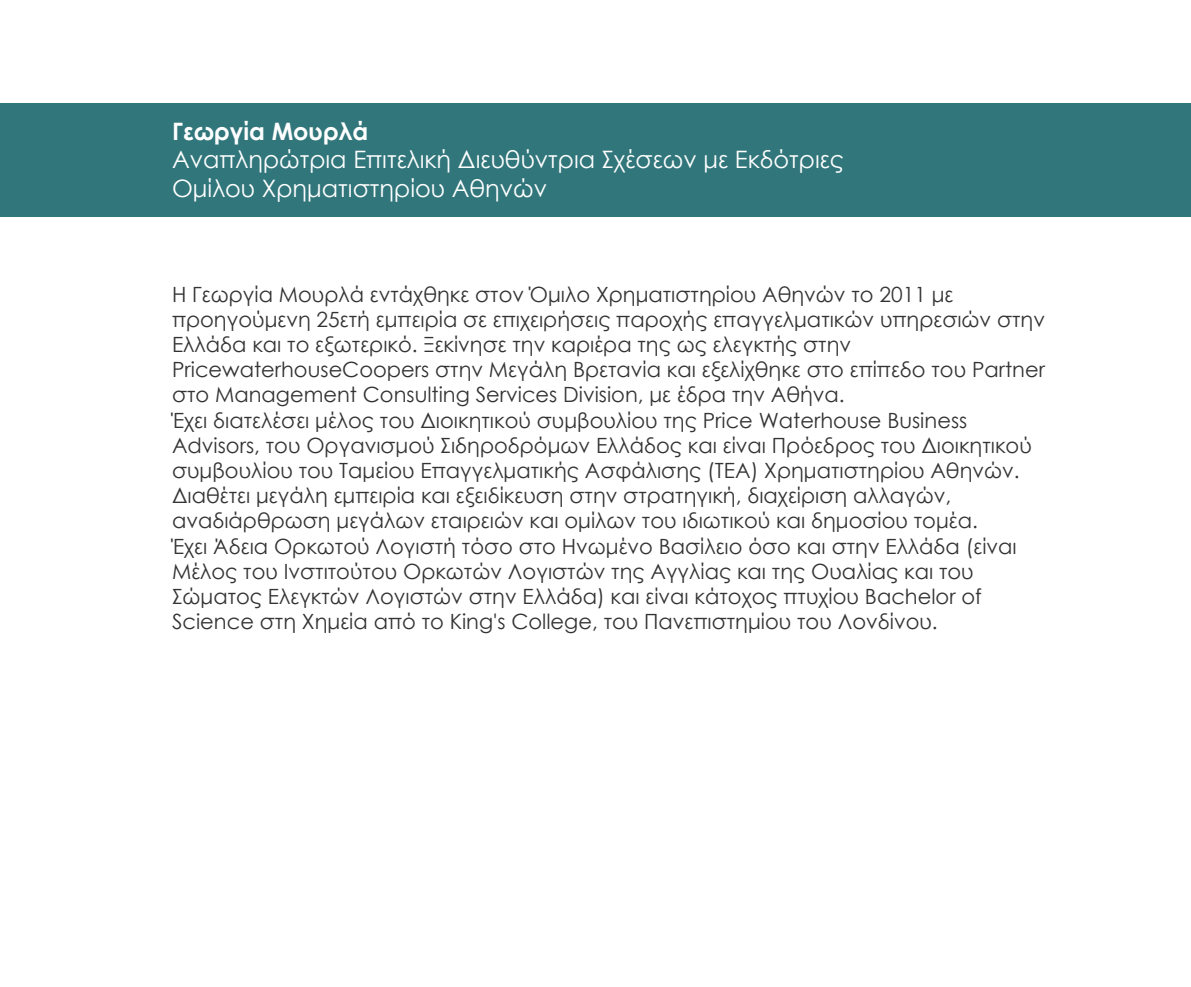
<style>
.page{position:relative;width:1191px;height:987px;background:#fff}
.page>*{position:absolute;margin:0;border:0;box-sizing:border-box;transform-origin:0 0}
.t1{font:24px/28.8px "Century Gothic";color:#fff}
.t2{font:700 24px "Century Gothic";color:#fff}
.t3{font:21px/25.2px "Century Gothic";color:#333}
</style>
<div class="page">
<div style="left:0;top:103px;width:1191px;height:113px;background:#31767b"></div>
<p class="t2" style="left:172px;top:113px;width:198px">Γεωργία Μουρλά</p>
<p class="t1" style="left:172px;top:145px;width:673px">Αναπληρώτρια Επιτελική Διευθύντρια Σχέσεων με Εκδότριες<br>Ομίλου Χρηματιστηρίου Αθηνών</p>
<p class="t3" style="left:172px;top:281px;width:874px">Η Γεωργία Μουρλά εντάχθηκε στον Όμιλο Χρηματιστηρίου Αθηνών το 2011 με προηγούμενη 25ετή εμπειρία σε επιχειρήσεις παροχής επαγγελματικών υπηρεσιών στην Ελλάδα και το εξωτερικό. Ξεκίνησε την καριέρα της ως ελεγκτής στην PricewaterhouseCoopers στην Μεγάλη Βρετανία και εξελίχθηκε στο επίπεδο του Partner στο Management Consulting Services Division, με έδρα την Αθήνα.<br>Έχει διατελέσει μέλος του Διοικητικού συμβουλίου της Price Waterhouse Business Advisors, του Οργανισμού Σιδηροδρόμων Ελλάδος και είναι Πρόεδρος του Διοικητικού συμβουλίου του Ταμείου Επαγγελματικής Ασφάλισης (ΤΕΑ) Χρηματιστηρίου Αθηνών.<br>Διαθέτει μεγάλη εμπειρία και εξειδίκευση στην στρατηγική, διαχείριση αλλαγών, αναδιάρθρωση μεγάλων εταιρειών και ομίλων του ιδιωτικού και δημοσίου τομέα.<br>Έχει Άδεια Ορκωτού Λογιστή τόσο στο Ηνωμένο Βασίλειο όσο και στην Ελλάδα (είναι Μέλος του Ινστιτούτου Ορκωτών Λογιστών της Αγγλίας και της Ουαλίας και του Σώματος Ελεγκτών Λογιστών στην Ελλάδα) και είναι κάτοχος πτυχίου Bachelor of Science στη Χημεία από το King's College, του Πανεπιστημίου του Λονδίνου.</p>
</div>
